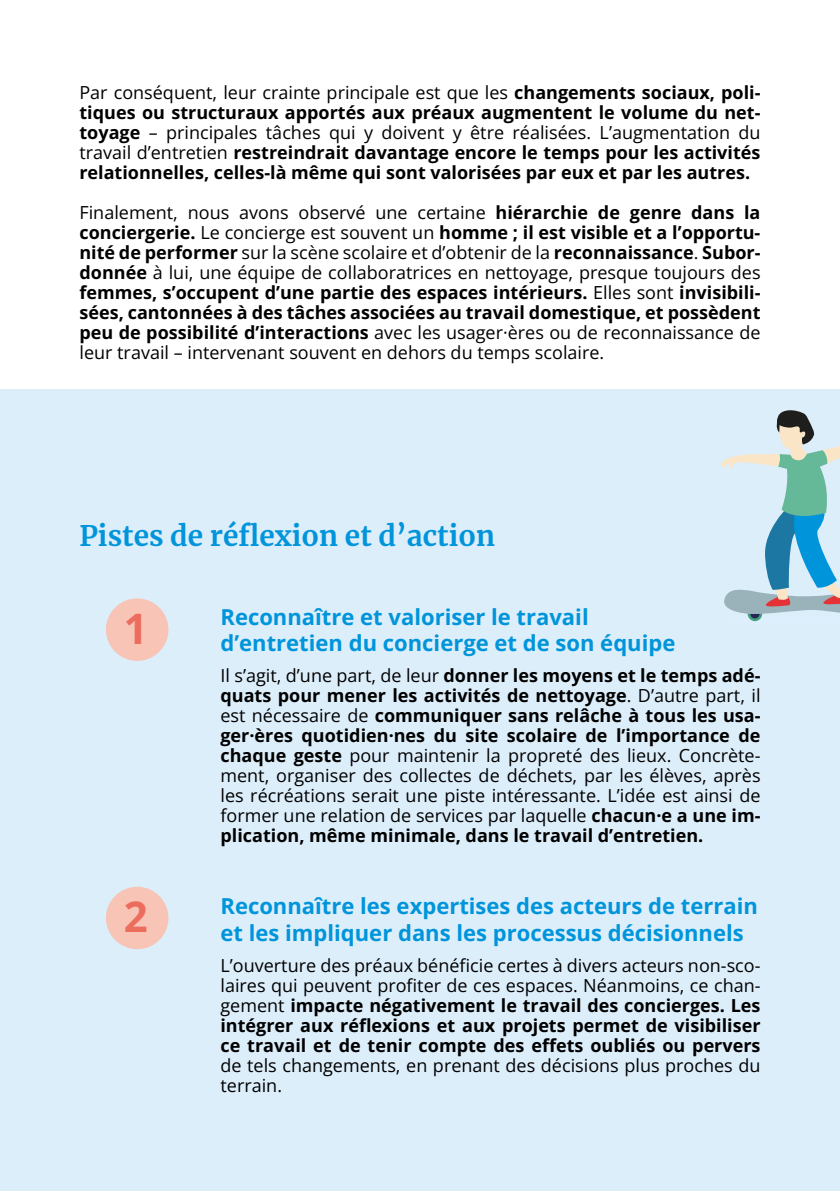
<style>
.page{position:relative;width:840px;height:1191px;background:#fff}
.page>*{position:absolute;margin:0;border:0;box-sizing:border-box;transform-origin:0 0}
.t1{font:700 42px "Open Sans";color:#ec6d5d}
.t2{font:700 28px "Merriweather";color:#0095db}
.t3{font:700 22px/26.4px "Open Sans";color:#0095db}
.t4{font:700 18px/20px "Open Sans";color:#000;text-align:justify}
.t5{font:18px/20px "Open Sans";color:#000;text-align:justify}
.s1{font-weight:400}
.s2{font-weight:700}
</style>
<div class="page">
<div style="left:0;top:390px;width:839px;height:801px;background:#ddeefb"></div>
<svg style="left:721px;top:410px;width:118px;height:212px"></svg>
<div style="left:106px;top:598px;width:62px;height:63px;background:#f8c4b6;border-radius:50%"></div>
<div style="left:106px;top:886px;width:62px;height:63px;background:#f8c4b6;border-radius:50%"></div>
<p class="t4" style="left:79px;top:82px;width:682px"><span class="s1">Par conséquent, leur crainte principale est que les</span> changements sociaux, poli&shy;tiques ou structuraux apportés aux préaux augmentent le volume du net&shy;toyage <span class="s1">– principales tâches qui y doivent y être réalisées. L’augmentation du travail d’entretien</span> restreindrait davantage encore le temps pour les activités relationnelles, celles-là même qui sont valorisées par eux et par les autres.</p>
<p class="t4" style="left:79px;top:202px;width:682px"><span class="s1">Finalement, nous avons observé une certaine</span> hiérarchie de genre dans la conciergerie. <span class="s1">Le concierge est souvent un</span> homme ; il est visible et a l’opportu&shy;nité de performer <span class="s1">sur la scène scolaire et d’obtenir de la</span> reconnaissance<span class="s1">.</span> Subor&shy;donnée <span class="s1">à lui, une équipe de collaboratrices en nettoyage, presque toujours des </span>femmes, s’occupent d’une partie des espaces intérieurs. <span class="s1">Elles sont</span> invisibili&shy;sées, cantonnées à des tâches associées au travail domestique, et possèdent peu de possibilité d’interactions <span class="s1">avec les usager·ères ou de reconnaissance de leur travail – intervenant souvent en dehors du temps scolaire.</span></p>
<h2 class="t2" style="left:79px;top:516px;width:417px">Pistes de réflexion et d’action</h2>
<h1 class="t1" style="left:124px;top:600px;width:26px">1</h1>
<h1 class="t1" style="left:124px;top:888px;width:26px">2</h1>
<p class="t3" style="left:220px;top:603px;width:456px">Reconnaître et valoriser le travail d’entretien du concierge et de son équipe</p>
<p class="t5" style="left:220px;top:665px;width:541px">Il s’agit, d’une part, de leur <span class="s2">donner les moyens et le temps adé&shy;quats pour mener les activités de nettoyage</span>. D’autre part, il est nécessaire de <span class="s2">communiquer sans relâche à tous les usa&shy;ger·ères quotidien·nes du site scolaire de l’importance de chaque geste</span> pour maintenir la propreté des lieux. Concrète&shy;ment, organiser des collectes de déchets, par les élèves, après les récréations serait une piste intéressante. L’idée est ainsi de former une relation de services par laquelle <span class="s2">chacun·e a une im&shy;plication, même minimale, dans le travail d’entretien.</span></p>
<p class="t3" style="left:220px;top:892px;width:538px">Reconnaître les expertises des acteurs de terrain et les impliquer dans les processus décisionnels</p>
<p class="t4" style="left:220px;top:955px;width:541px"><span class="s1">L’ouverture des préaux bénéficie certes à divers acteurs non-sco&shy;laires qui peuvent profiter de ces espaces. Néanmoins, ce chan&shy;gement</span> impacte négativement le travail des concierges. Les intégrer aux réflexions et aux projets permet de visibiliser ce travail et de tenir compte des effets oubliés ou pervers</p>
<p class="t5" style="left:220px;top:1055px;width:541px">de tels changements, en prenant des décisions plus proches du terrain.</p>
</div>
